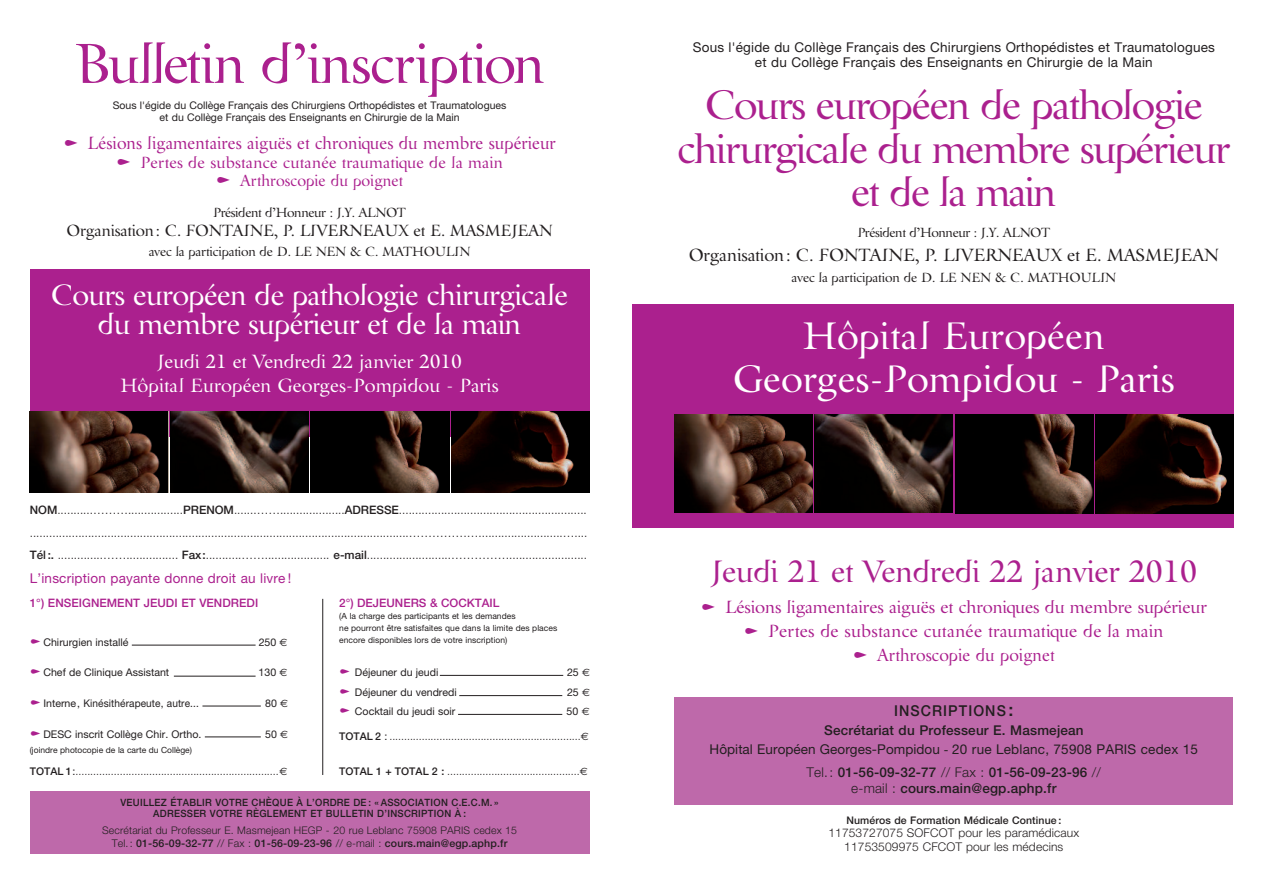
<style>
.page{position:relative;width:1263px;height:893px;background:#fff}
.page>*{position:absolute;margin:0;border:0;box-sizing:border-box;transform-origin:0 0}
.t1{font:57.15px "Air Roman";letter-spacing:-.025em;color:#ab208e}
.t2{font:42px/43.5px "Air Roman";letter-spacing:-.04em;color:#ab208e;text-align:center}
.t3{font:39px/43.5px "Air Roman";color:#fff;text-align:center}
.t4{font:31.5px "Air Roman";letter-spacing:-.015em;color:#ab208e}
.t5{font:30px/29.5px "Air Roman";letter-spacing:-.025em;color:#fff;text-align:center}
.t6{font:19.5px/23.4px "Air Roman";color:#fff;text-align:center}
.t7{font:18px/24px "Air Roman";color:#ab208e;text-align:center}
.t8{font:18px "Air Roman";color:#ab208e;scale:.95 1}
.t9{font:18px "Air Roman";letter-spacing:-.015em;color:#231f20}
.t10{font:16.5px/18.8px "Air Roman";letter-spacing:.005em;color:#ab208e;text-align:center}
.t11{font:16.5px "Air Roman";letter-spacing:-.015em;color:#231f20}
.t12{font:500 15px "Helvetica Neue LT Com";letter-spacing:.075em;color:#231f20;scale:.95 1}
.t13{font:13.5px/14.9px "Helvetica Neue LT Com";letter-spacing:.015em;color:#231f20;text-align:center}
.t14{font:13.5px "Air Roman";letter-spacing:-.02em;color:#231f20}
.t15{font:500 13.5px/16.4px "Helvetica Neue LT Com";letter-spacing:.015em;color:#231f20;text-align:center}
.t16{font:13.5px "Helvetica Neue LT Com";letter-spacing:.015em;color:#ab208e}
.t17{font:300 12px/13.5px "Helvetica Neue LT Com";letter-spacing:.01em;color:#231f20;text-align:center}
.t18{font:300 11.7px/22.2px "Helvetica Neue LT Com";color:#231f20;text-align:justify}
.t19{font:500 11.7px "Helvetica Neue LT Com";letter-spacing:.005em;color:#ab208e}
.t20{font:300 10.65px "Helvetica Neue LT Com";color:#231f20}
.t21{font:10.65px "Helvetica Neue LT Com";color:#231f20}
.t22{font:500 10.65px "Helvetica Neue LT Com";letter-spacing:.015em;color:#231f20}
.t23{font:10.5px/12px "Helvetica Neue LT Com";color:#231f20;text-align:center}
.t24{font:300 10.5px "Helvetica Neue LT Com";letter-spacing:.015em;color:#231f20}
.t25{font:500 10.5px "Helvetica Neue LT Com";letter-spacing:.01em;color:#231f20}
.t26{font:500 10.05px/11.7px "Helvetica Neue LT Com";letter-spacing:.03em;color:#231f20;text-align:center;scale:.95 1}
.t27{font:8.55px/12.1px "Helvetica Neue LT Com";letter-spacing:.005em;color:#231f20}
.s1{font-weight:500}
.s2{font-family:"Euro Sans"}
.s3{font-weight:400}
.s4{font-family:"Euro Sans";font-weight:400}
.s5{font-weight:300}
.s6{font-size:18px}
.s7{font-size:12px}
</style>
<div class="page">
<div style="left:632px;top:304px;width:601px;height:224px;background:#ab208e"></div>
<div style="left:674px;top:697px;width:559px;height:108px;background:#be69aa"></div>
<img style="left:674px;top:414px;width:139px;height:99px">
<img style="left:815px;top:414px;width:138px;height:99px">
<img style="left:955px;top:414px;width:138px;height:99px">
<img style="left:1095px;top:414px;width:138px;height:99px">
<div style="left:30px;top:791px;width:559px;height:62px;background:#be69aa"></div>
<div style="left:30px;top:269px;width:559px;height:167px;background:#ab208e"></div>
<img style="left:30px;top:411px;width:138px;height:82px">
<img style="left:170px;top:411px;width:138px;height:82px">
<img style="left:311px;top:411px;width:138px;height:82px">
<img style="left:451px;top:411px;width:138px;height:82px">
<hr style="left:322px;top:599px;width:1px;height:176px;background:#231f20">
<hr style="left:132px;top:645px;width:124px;height:1px;background:#231f20">
<hr style="left:440px;top:675px;width:123px;height:1px;background:#231f20">
<hr style="left:459px;top:695px;width:103px;height:1px;background:#231f20">
<hr style="left:458px;top:714px;width:104px;height:1px;background:#231f20">
<hr style="left:174px;top:676px;width:82px;height:1px;background:#231f20">
<hr style="left:202px;top:706px;width:59px;height:1px;background:#231f20">
<hr style="left:205px;top:737px;width:56px;height:1px;background:#231f20">
<h1 class="t1" style="left:74px;top:43px;width:473px">Bulletin d’inscription</h1>
<p class="t23" style="left:113px;top:99px;width:395px">Sous l'égide du Collège Français des Chirurgiens Orthopédistes et Traumatologues et du Collège Français des Enseignants en Chirurgie de la Main</p>
<h3 class="t8" style="left:88px;top:136px;width:494px">Lésions ligamentaires aiguës et chroniques du membre supérieur</h3>
<h3 class="t10" style="left:140px;top:154px;width:364px">Pertes de substance cutanée traumatique de la main<br>Arthroscopie du poignet</h3>
<p class="t14" style="left:213px;top:207px;width:194px">Président d’Honneur : J.Y. ALNOT</p>
<h3 class="t11" style="left:67px;top:225px;width:487px">Organisation: C. FONTAINE, P. LIVERNEAUX et E. MASMEJEAN</h3>
<p class="t14" style="left:149px;top:246px;width:323px">avec la participation de D. LE NEN &amp; C. MATHOULIN</p>
<h3 class="t5" style="left:51px;top:282px;width:519px">Cours européen de pathologie chirurgicale du membre supérieur et de la main</h3>
<h3 class="t6" style="left:120px;top:352px;width:380px">Jeudi 21 et Vendredi 22 janvier 2010<br>Hôpital Européen Georges-Pompidou - Paris</h3>
<p class="t18" style="left:30px;top:499px;width:559px"><span class="s1">NOM</span>...........……….................<span class="s1">PRENOM</span>.......……....................<span class="s1">ADRESSE</span>.......................................................... .....................................................................................................................………………..........................…....<br><span class="s1">Tél :.</span> ..............……................ <span class="s1">Fax:</span>...........…….................... <span class="s1">e-mail</span>..........................……………........................</p>
<p class="t16" style="left:30px;top:570px;width:263px">L’inscription payante donne droit au livre!</p>
<p class="t19" style="left:30px;top:596px;width:230px">1°) ENSEIGNEMENT JEUDI ET VENDREDI</p>
<p class="t21" style="left:43px;top:635px;width:87px">Chirurgien installé</p>
<p class="t21" style="left:259px;top:635px;width:30px">250 <span class="s2">€</span></p>
<p class="t21" style="left:43px;top:666px;width:127px">Chef de Clinique Assistant</p>
<p class="t21" style="left:259px;top:666px;width:30px">130 <span class="s2">€</span></p>
<p class="t21" style="left:43px;top:697px;width:157px">Interne, Kinésithérapeute, autre...</p>
<p class="t21" style="left:265px;top:697px;width:24px">80 <span class="s2">€</span></p>
<p class="t21" style="left:43px;top:727px;width:159px">DESC inscrit Collège Chir. Ortho.</p>
<p class="t21" style="left:265px;top:727px;width:24px">50 <span class="s2">€</span></p>
<p class="t27" style="left:30px;top:744px;width:164px">(joindre photocopie de la carte du Collège)</p>
<p class="t20" style="left:30px;top:764px;width:259px"><span class="s1">TOTAL 1</span><span class="s3">:</span>.....................................................................<span class="s4">€</span></p>
<p class="t19" style="left:339px;top:596px;width:162px">2°) DEJEUNERS &amp; COCKTAIL</p>
<p class="t27" style="left:339px;top:610px;width:220px">(A la charge des participants et les demandes<br>ne pourront être satisfaites que dans la limite des places encore disponibles lors de votre inscription)</p>
<p class="t21" style="left:355px;top:666px;width:85px">Déjeuner du jeudi</p>
<p class="t21" style="left:567px;top:666px;width:24px">25 <span class="s2">€</span></p>
<p class="t21" style="left:355px;top:685px;width:103px">Déjeuner du vendredi</p>
<p class="t21" style="left:567px;top:685px;width:24px">25 <span class="s2">€</span></p>
<p class="t21" style="left:355px;top:704px;width:102px">Cocktail du jeudi soir</p>
<p class="t21" style="left:567px;top:704px;width:24px">50 <span class="s2">€</span></p>
<p class="t20" style="left:339px;top:729px;width:251px"><span class="s1">TOTAL 2</span> <span class="s3">:</span> .................................................................<span class="s4">€</span></p>
<p class="t20" style="left:339px;top:764px;width:250px"><span class="s1">TOTAL 1 + TOTAL 2 :</span> .............................................<span class="s4">€</span></p>
<p class="t26" style="left:121px;top:796px;width:399px">VEUILLEZ ÉTABLIR VOTRE CHÈQUE À L’ORDRE DE : « ASSOCIATION C.E.C.M.»<br>ADRESSER VOTRE RÈGLEMENT ET BULLETIN D’INSCRIPTION À :</p>
<p class="t24" style="left:102px;top:824px;width:417px">Secrétariat du Professeur E. Masmejean HEGP - 20 rue Leblanc 75908 PARIS cedex 15</p>
<p class="t22" style="left:112px;top:837px;width:397px"><span class="s5">Tel.:</span> 01-56-09-32-77 <span class="s5">// Fax :</span> 01-56-09-23-96 <span class="s5">// e-mail :</span> cours.main@egp.aphp.fr</p>
<p class="t13" style="left:693px;top:40px;width:524px">Sous l'égide du Collège Français des Chirurgiens Orthopédistes et Traumatologues et du Collège Français des Enseignants en Chirurgie de la Main</p>
<h2 class="t2" style="left:677px;top:87px;width:554px">Cours européen de pathologie chirurgicale du membre supérieur et de la main</h2>
<p class="t14" style="left:857px;top:228px;width:194px">Président d’Honneur : J.Y. ALNOT</p>
<h3 class="t9" style="left:689px;top:248px;width:532px">Organisation: C. FONTAINE, P. LIVERNEAUX et E. MASMEJEAN</h3>
<p class="t14" style="left:791px;top:273px;width:326px">avec la participation de D. LE NEN &amp; C. MATHOULIN</p>
<h3 class="t3" style="left:733px;top:317px;width:444px">Hôpital Européen<br>Georges-Pompidou - Paris</h3>
<h3 class="t4" style="left:710px;top:560px;width:489px">Jeudi 21 et Vendredi 22 janvier 2010</h3>
<h3 class="t7" style="left:725px;top:597px;width:483px">Lésions ligamentaires aiguës et chroniques du membre supérieur<br>Pertes de substance cutanée traumatique de la main<br>Arthroscopie du poignet</h3>
<p class="t12" style="left:894px;top:702px;width:127px">INSCRIPTIONS <span class="s6">:</span></p>
<p class="t13" style="left:709px;top:721px;width:490px;line-height:18.8px"><span class="s1">Secrétariat du Professeur E. Masmejean<br></span>Hôpital Européen Georges-Pompidou <span class="s7">-</span> 20 rue Leblanc, 75908 PARIS cedex 15</p>
<p class="t15" style="left:806px;top:763px;width:296px"><span class="s5">Tel.:</span> 01-56-09-32-77 <span class="s5">// Fax :</span> 01-56-09-23-96 <span class="s5">// e-mail :</span> cours.main@egp.aphp.fr</p>
<p class="t25" style="left:846px;top:814px;width:216px">Numéros de Formation Médicale Continue:</p>
<p class="t17" style="left:828px;top:826px;width:252px">11753727075 SOFCOT pour les paramédicaux<br>11753509975 CFCOT pour les médecins</p>
</div>
